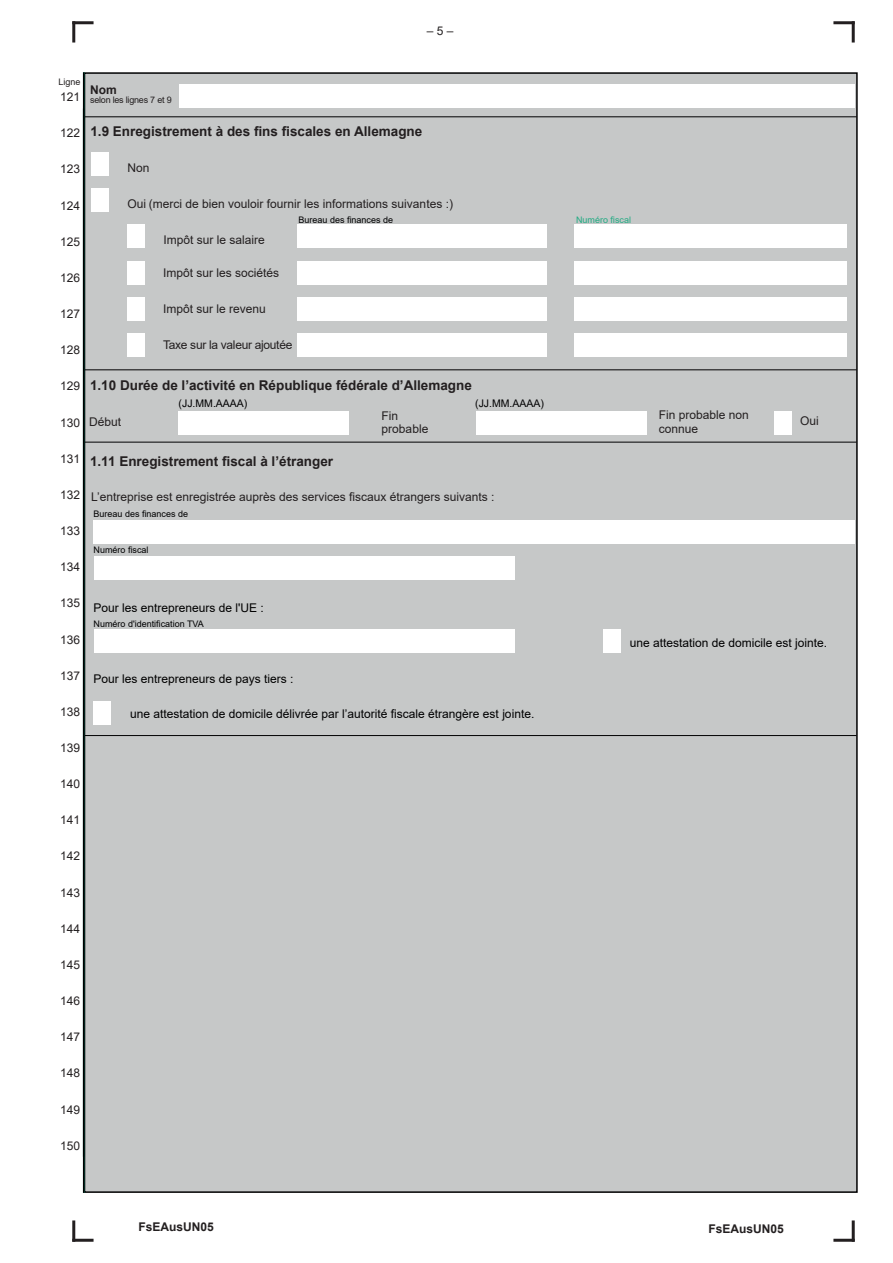
<style>
.page{position:relative;width:893px;height:1263px;background:#fff}
.page>*{position:absolute;margin:0;border:0;box-sizing:border-box;transform-origin:0 0}
.t1{font:700 13.5px "Arial";color:#231f20}
.t2{font:12px/13.5px "Arial";color:#231f20}
.t3{font:12px "Arial";color:#000001}
.t4{font:12px "Arial";color:#000}
.t5{font:700 12px "Arial";color:#231f20}
.t6{font:12px "Arial";letter-spacing:-.025em;color:#231f20}
.t7{font:10.5px "Arial";color:#000001}
.t8{font:9px "Arial";color:#000001}
.t9{font:9px "Arial";letter-spacing:-.025em;color:#231f20}
.t10{font:9px "Arial";color:#22ab83}
</style>
<div class="page">
<div style="left:84px;top:72px;width:774px;height:1121px;background:#c6c8c8;border:2px solid #000001"></div>
<div style="left:179px;top:84px;width:676px;height:24px;background:#fff"></div>
<div style="left:179px;top:411px;width:170px;height:23px;background:#fff"></div>
<div style="left:94px;top:520px;width:761px;height:24px;background:#fff"></div>
<div style="left:94px;top:557px;width:420px;height:23px;background:#fff"></div>
<div style="left:94px;top:629px;width:420px;height:23px;background:#fff"></div>
<div style="left:94px;top:701px;width:17px;height:24px;background:#fff"></div>
<div style="left:604px;top:629px;width:17px;height:23px;background:#fff"></div>
<div style="left:476px;top:411px;width:170px;height:23px;background:#fff"></div>
<div style="left:774px;top:411px;width:17px;height:23px;background:#fff"></div>
<div style="left:91px;top:152px;width:17px;height:24px;background:#fff"></div>
<div style="left:91px;top:189px;width:17px;height:23px;background:#fff"></div>
<div style="left:127px;top:225px;width:17px;height:23px;background:#fff"></div>
<div style="left:127px;top:261px;width:17px;height:23px;background:#fff"></div>
<div style="left:127px;top:297px;width:17px;height:23px;background:#fff"></div>
<div style="left:127px;top:333px;width:17px;height:24px;background:#fff"></div>
<div style="left:297px;top:225px;width:250px;height:23px;background:#fff"></div>
<div style="left:297px;top:261px;width:250px;height:23px;background:#fff"></div>
<div style="left:297px;top:297px;width:250px;height:23px;background:#fff"></div>
<div style="left:297px;top:333px;width:250px;height:24px;background:#fff"></div>
<div style="left:574px;top:225px;width:272px;height:23px;background:#fff"></div>
<div style="left:574px;top:261px;width:272px;height:23px;background:#fff"></div>
<div style="left:574px;top:297px;width:272px;height:23px;background:#fff"></div>
<div style="left:574px;top:333px;width:272px;height:24px;background:#fff"></div>
<hr style="left:83px;top:72px;width:1px;height:1085px;background:#000001">
<hr style="left:83px;top:108px;width:1px;height:1085px;background:#000001">
<hr style="left:85px;top:116px;width:771px;height:1px;background:#000001">
<hr style="left:85px;top:442px;width:771px;height:1px;background:#000001">
<hr style="left:85px;top:369px;width:771px;height:1px;background:#000001">
<hr style="left:85px;top:735px;width:771px;height:1px;background:#000001">
<hr style="left:833px;top:21px;width:22px;height:3px;background:#231f20">
<hr style="left:852px;top:21px;width:3px;height:22px;background:#231f20">
<hr style="left:852px;top:1220px;width:3px;height:22px;background:#231f20">
<hr style="left:833px;top:1239px;width:22px;height:3px;background:#231f20">
<hr style="left:72px;top:21px;width:22px;height:3px;background:#231f20">
<hr style="left:72px;top:21px;width:3px;height:22px;background:#231f20">
<hr style="left:72px;top:1239px;width:22px;height:3px;background:#231f20">
<hr style="left:72px;top:1220px;width:3px;height:22px;background:#231f20">
<p class="t2" style="left:427px;top:24px;width:28px">– 5 –</p>
<p class="t9" style="left:59px;top:75px;width:24px">Ligne</p>
<p class="t2" style="left:60px;top:90px;width:22px">121</p>
<p class="t2" style="left:60px;top:126px;width:22px">122</p>
<p class="t2" style="left:60px;top:162px;width:22px">123</p>
<p class="t2" style="left:60px;top:199px;width:22px">124</p>
<p class="t2" style="left:60px;top:235px;width:22px">125</p>
<p class="t2" style="left:60px;top:271px;width:22px">126</p>
<p class="t2" style="left:60px;top:307px;width:22px">127</p>
<p class="t2" style="left:60px;top:343px;width:22px">128</p>
<p class="t2" style="left:60px;top:379px;width:22px">129</p>
<p class="t2" style="left:60px;top:415px;width:22px">130</p>
<p class="t2" style="left:60px;top:452px;width:22px">131</p>
<p class="t2" style="left:60px;top:488px;width:22px">132</p>
<p class="t2" style="left:60px;top:524px;width:22px">133</p>
<p class="t2" style="left:60px;top:560px;width:22px">134</p>
<p class="t5" style="left:90px;top:81px;width:28px">Nom</p>
<p class="t9" style="left:90px;top:93px;width:83px">selon les lignes 7 et 9</p>
<p class="t1" style="left:90px;top:122px;width:333px">1.9 Enregistrement à des fins fiscales en Allemagne</p>
<p class="t2" style="left:127px;top:161px;width:24px">Non</p>
<p class="t2" style="left:127px;top:197px;width:327px">Oui (merci de bien vouloir fournir les informations suivantes :)</p>
<p class="t8" style="left:299px;top:213px;width:96px">Bureau des finances de</p>
<p class="t10" style="left:576px;top:213px;width:57px">Numéro fiscal</p>
<p class="t2" style="left:164px;top:233px;width:103px">Impôt sur le salaire</p>
<p class="t2" style="left:163px;top:266px;width:118px">Impôt sur les sociétés</p>
<p class="t2" style="left:163px;top:302px;width:104px">Impôt sur le revenu</p>
<p class="t6" style="left:163px;top:337px;width:131px">Taxe sur la valeur ajoutée</p>
<p class="t1" style="left:90px;top:376px;width:383px">1.10 Durée de l’activité en République fédérale d’Allemagne</p>
<p class="t7" style="left:179px;top:396px;width:70px">(JJ.MM.AAAA)</p>
<p class="t7" style="left:475px;top:396px;width:70px">(JJ.MM.AAAA)</p>
<p class="t2" style="left:89px;top:415px;width:34px">Début</p>
<p class="t2" style="left:382px;top:408px;width:48px">Fin probable</p>
<p class="t2" style="left:659px;top:408px;width:92px">Fin probable non connue</p>
<p class="t2" style="left:800px;top:414px;width:20px">Oui</p>
<p class="t1" style="left:90px;top:451px;width:245px">1.11 Enregistrement fiscal à l’étranger</p>
<p class="t2" style="left:91px;top:490px;width:405px">L’entreprise est enregistrée auprès des services fiscaux étrangers suivants :</p>
<p class="t8" style="left:94px;top:507px;width:96px">Bureau des finances de</p>
<p class="t8" style="left:94px;top:544px;width:57px">Numéro fiscal</p>
<p class="t2" style="left:60px;top:596px;width:22px">135</p>
<p class="t2" style="left:60px;top:632px;width:22px">136</p>
<p class="t2" style="left:60px;top:669px;width:22px">137</p>
<p class="t2" style="left:60px;top:705px;width:22px">138</p>
<p class="t2" style="left:60px;top:741px;width:22px">139</p>
<p class="t2" style="left:60px;top:777px;width:22px">140</p>
<p class="t2" style="left:60px;top:813px;width:22px">141</p>
<p class="t2" style="left:60px;top:849px;width:22px">142</p>
<p class="t2" style="left:60px;top:885px;width:22px">143</p>
<p class="t2" style="left:60px;top:922px;width:22px">144</p>
<p class="t2" style="left:60px;top:958px;width:22px">145</p>
<p class="t2" style="left:60px;top:994px;width:22px">146</p>
<p class="t2" style="left:60px;top:1030px;width:22px">147</p>
<p class="t2" style="left:60px;top:1066px;width:22px">148</p>
<p class="t2" style="left:60px;top:1102px;width:22px">149</p>
<p class="t2" style="left:60px;top:1139px;width:22px">150</p>
<p class="t4" style="left:94px;top:599px;width:172px">Pour les entrepreneurs de l'UE :</p>
<p class="t8" style="left:94px;top:618px;width:112px">Numéro d'identification TVA</p>
<p class="t4" style="left:94px;top:670px;width:202px">Pour les entrepreneurs de pays tiers :</p>
<p class="t3" style="left:130px;top:706px;width:406px">une attestation de domicile délivrée par l’autorité fiscale étrangère est jointe.</p>
<p class="t3" style="left:630px;top:634px;width:199px">une attestation de domicile est jointe.</p>
<p class="t5" style="left:139px;top:1219px;width:77px">FsEAusUN05</p>
<p class="t5" style="left:708px;top:1220px;width:77px">FsEAusUN05</p>
</div>
